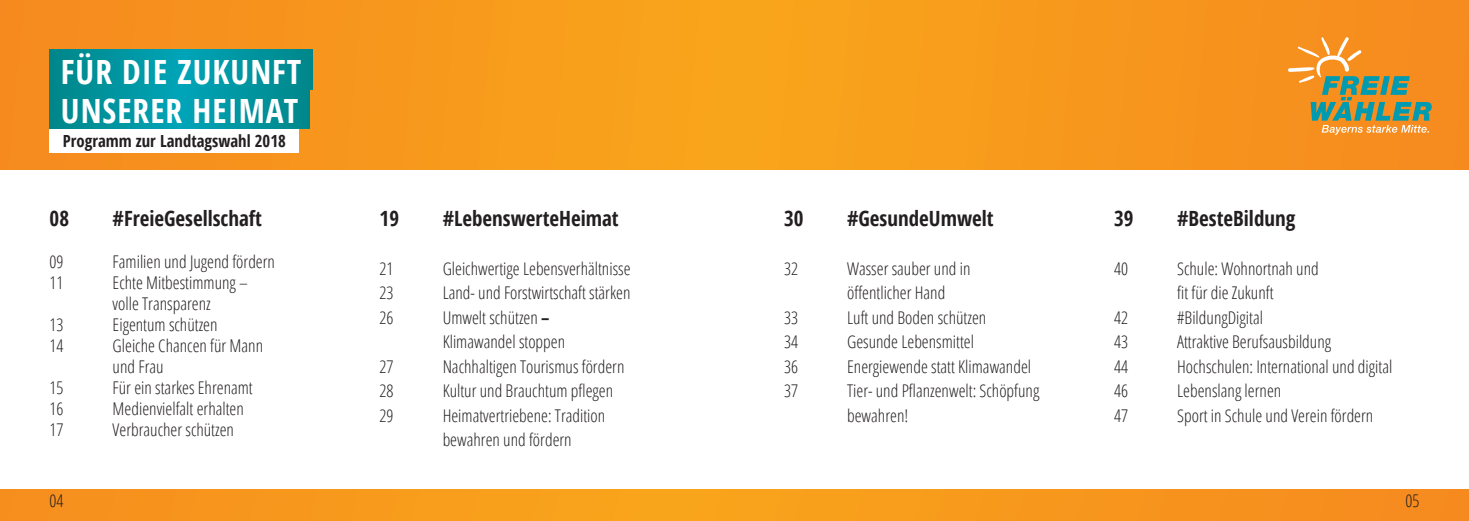
<style>
.page{position:relative;width:1469px;height:521px;background:#fff}
.page>*{position:absolute;margin:0;border:0;box-sizing:border-box;transform-origin:0 0}
.t1{font:700 condensed 33.43px/39.7px "Open Sans";letter-spacing:.03em;color:#fff}
.t2{font:700 condensed 21px "Open Sans";color:#231f20}
.t3{font:300 condensed 17.5px/24.5px "Open Sans";color:#231f20}
.t4{font:700 condensed 16.62px "Open Sans";color:#231f20}
.s1{font-weight:700}
</style>
<div class="page">
<div style="left:0;top:489px;width:1468px;height:32px;background:linear-gradient(to right,#f89c1c,#f7951d)"></div>
<div style="left:0;top:0;width:1468px;height:169px;background:linear-gradient(to right,#f79921,#f7971b)"></div>
<div style="left:50px;top:129px;width:249px;height:23px;background:#fff"></div>
<svg style="left:50px;top:50px;width:263px;height:39px;background:#0095a0"></svg>
<svg style="left:50px;top:89px;width:259px;height:40px;background:#0095a0"></svg>
<svg style="left:1279px;top:26px;width:152px;height:109px;background:#d2953f"></svg>
<h1 class="t1" style="left:61px;top:51px;width:242px">Für die Zukunft<br>Unserer Heimat</h1>
<p class="t4" style="left:63px;top:129px;width:224px">Programm zur Landtagswahl 2018</p>
<p class="t2" style="left:50px;top:203px;width:21px">08</p>
<p class="t2" style="left:113px;top:203px;width:151px">#FreieGesellschaft</p>
<p class="t3" style="left:50px;top:248px;width:15px">09</p>
<p class="t3" style="left:113px;top:248px;width:164px">Familien und Jugend fördern</p>
<p class="t3" style="left:50px;top:269px;width:15px">11</p>
<p class="t3" style="left:113px;top:271px;width:137px;line-height:21px">Echte Mitbestimmung – volle Transparenz</p>
<p class="t3" style="left:50px;top:311px;width:15px">13</p>
<p class="t3" style="left:113px;top:311px;width:106px">Eigentum schützen</p>
<p class="t3" style="left:50px;top:332px;width:15px">14</p>
<p class="t3" style="left:113px;top:334px;width:152px;line-height:21px">Gleiche Chancen für Mann und Frau</p>
<p class="t3" style="left:50px;top:374px;width:15px">15</p>
<p class="t3" style="left:113px;top:374px;width:142px">Für ein starkes Ehrenamt</p>
<p class="t3" style="left:50px;top:395px;width:15px">16</p>
<p class="t3" style="left:113px;top:395px;width:133px">Medienvielfalt erhalten</p>
<p class="t3" style="left:50px;top:416px;width:15px">17</p>
<p class="t3" style="left:113px;top:416px;width:123px">Verbraucher schützen</p>
<p class="t2" style="left:379px;top:203px;width:21px">19</p>
<p class="t2" style="left:442px;top:203px;width:178px">#LebenswerteHeimat</p>
<p class="t3" style="left:379px;top:255px;width:15px">21</p>
<p class="t3" style="left:442px;top:255px;width:189px">Gleichwertige Lebensverhältnisse</p>
<p class="t3" style="left:379px;top:280px;width:15px">23</p>
<p class="t3" style="left:442px;top:280px;width:189px">Land- und Forstwirtschaft stärken</p>
<p class="t3" style="left:379px;top:304px;width:15px">26</p>
<p class="t3" style="left:442px;top:304px;width:124px">Umwelt schützen <span class="s1">–<br></span>Klimawandel stoppen</p>
<p class="t3" style="left:379px;top:353px;width:15px">27</p>
<p class="t3" style="left:442px;top:353px;width:183px">Nachhaltigen Tourismus fördern</p>
<p class="t3" style="left:379px;top:378px;width:15px">28</p>
<p class="t3" style="left:442px;top:378px;width:172px">Kultur und Brauchtum pflegen</p>
<p class="t3" style="left:379px;top:402px;width:15px">29</p>
<p class="t3" style="left:442px;top:402px;width:164px">Heimatvertriebene: Tradition bewahren und fördern</p>
<p class="t2" style="left:784px;top:203px;width:21px">30</p>
<p class="t2" style="left:847px;top:203px;width:148px">#GesundeUmwelt</p>
<p class="t3" style="left:784px;top:255px;width:15px">32</p>
<p class="t3" style="left:847px;top:255px;width:125px">Wasser sauber und in öffentlicher Hand</p>
<p class="t3" style="left:784px;top:304px;width:15px">33</p>
<p class="t3" style="left:847px;top:304px;width:141px">Luft und Boden schützen</p>
<p class="t3" style="left:784px;top:329px;width:15px">34</p>
<p class="t3" style="left:847px;top:329px;width:128px">Gesunde Lebensmittel</p>
<p class="t3" style="left:784px;top:353px;width:15px">36</p>
<p class="t3" style="left:847px;top:353px;width:185px">Energiewende statt Klimawandel</p>
<p class="t3" style="left:784px;top:378px;width:15px">37</p>
<p class="t3" style="left:847px;top:378px;width:194px">Tier- und Pflanzenwelt: Schöpfung bewahren!</p>
<p class="t2" style="left:1114px;top:203px;width:21px">39</p>
<p class="t2" style="left:1177px;top:203px;width:120px">#BesteBildung</p>
<p class="t3" style="left:1114px;top:255px;width:15px">40</p>
<p class="t3" style="left:1177px;top:255px;width:143px">Schule: Wohnortnah und fit für die Zukunft</p>
<p class="t3" style="left:1114px;top:304px;width:15px">42</p>
<p class="t3" style="left:1177px;top:304px;width:87px">#BildungDigital</p>
<p class="t3" style="left:1114px;top:329px;width:15px">43</p>
<p class="t3" style="left:1177px;top:329px;width:155px">Attraktive Berufsausbildung</p>
<p class="t3" style="left:1114px;top:353px;width:15px">44</p>
<p class="t3" style="left:1177px;top:353px;width:217px">Hochschulen: International und digital</p>
<p class="t3" style="left:1114px;top:378px;width:15px">46</p>
<p class="t3" style="left:1177px;top:378px;width:106px">Lebenslang lernen</p>
<p class="t3" style="left:1114px;top:402px;width:15px">47</p>
<p class="t3" style="left:1177px;top:402px;width:198px">Sport in Schule und Verein fördern</p>
<p class="t3" style="left:50px;top:487px;width:15px">04</p>
<p class="t3" style="left:1405px;top:487px;width:15px">05</p>
</div>
